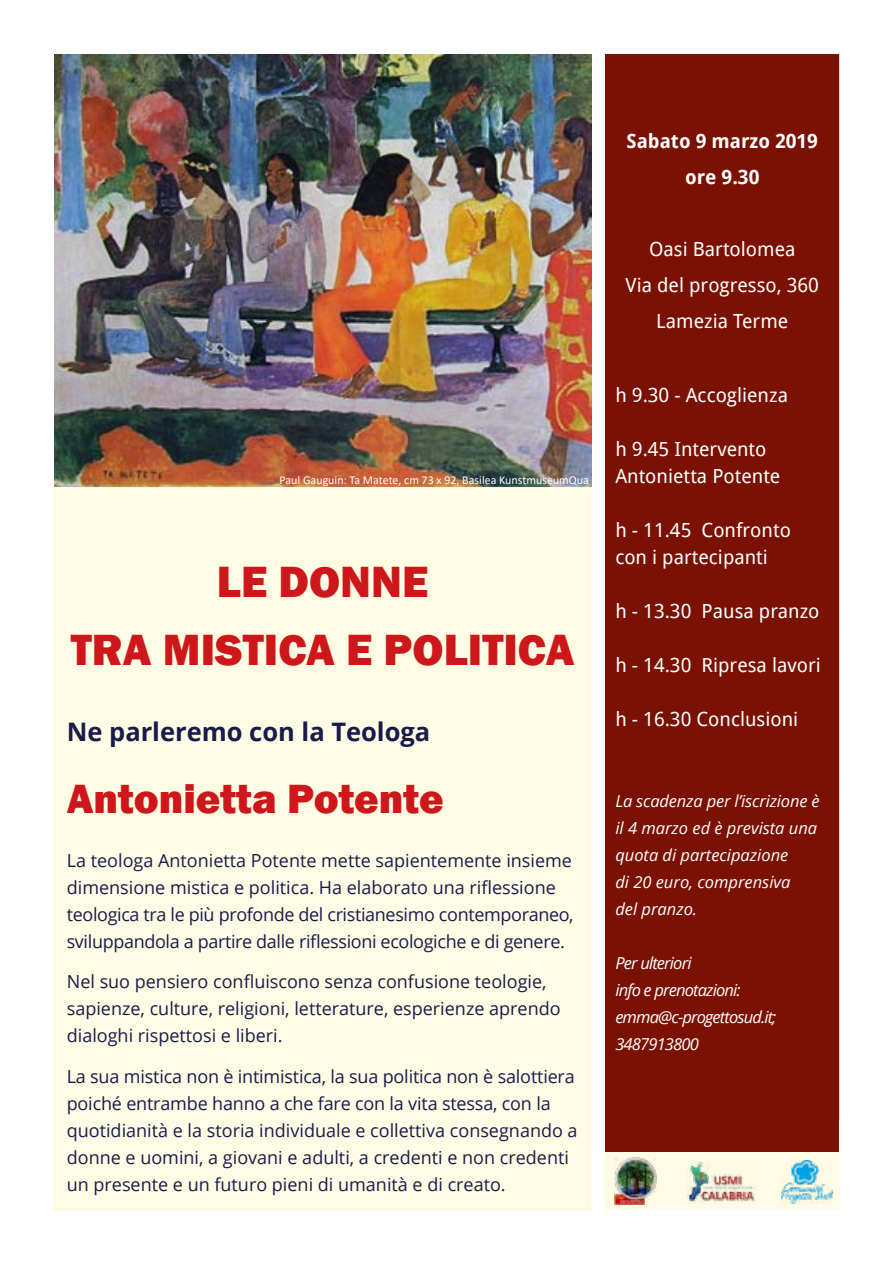
<style>
.page{position:relative;width:893px;height:1263px;background:#fff}
.page>*{position:absolute;margin:0;border:0;box-sizing:border-box;transform-origin:0 0}
.t1{font:800 45px/67.5px "Franklin Gothic";color:#cd171a;text-align:center}
.t2{font:800 42px "Franklin Gothic";color:#cd171a}
.t3{font:700 25.5px "Open Sans";color:#181b4b}
.t4{font:19.5px/36px "Droid Sans";color:#fff}
.t5{font:700 19.5px/36px "Droid Sans";color:#fff;text-align:center}
.t6{font:18px/27px "Open Sans";color:#181b4b}
.t7{font:18px/27px "Open Sans";letter-spacing:-.02em;color:#181b4b}
.t8{font:italic 16.5px/27px "Open Sans";letter-spacing:-.01em;color:#fff}
.t9{font:italic 16.5px/27px "Open Sans";letter-spacing:-.05em;color:#fff}
.t10{font:12px "Calibri";color:#fff}
</style>
<div class="page">
<div style="left:605px;top:54px;width:234px;height:1098px;background:#7b1103"></div>
<div style="left:54px;top:487px;width:537px;height:723px;background:#fffce5;border:1px solid #fffad2"></div>
<img style="left:54px;top:54px;width:537px;height:433px">
<div style="left:605px;top:1152px;width:234px;height:57px;background:#fffce5"></div>
<img style="left:686px;top:1162px;width:69px;height:41px">
<img style="left:615px;top:1158px;width:42px;height:46px">
<img style="left:781px;top:1161px;width:51px;height:42px">
<p class="t10" style="left:280px;top:471px;width:311px">Paul Gauguin: Ta Matete, cm 73 x 92, Basilea KunstmuseumQua</p>
<h1 class="t1" style="left:71px;top:548px;width:505px">LE DONNE<br>TRA MISTICA E POLITICA</h1>
<h3 class="t3" style="left:67px;top:714px;width:365px">Ne parleremo con la Teologa</h3>
<h2 class="t2" style="left:67px;top:772px;width:379px">Antonietta Potente</h2>
<p class="t7" style="left:67px;top:846px;width:508px">La teologa Antonietta Potente mette sapientemente insieme dimensione mistica e politica. Ha elaborato una riflessione teologica tra le più profonde del cristianesimo contemporaneo, sviluppandola a partire dalle riflessioni ecologiche e di genere.</p>
<p class="t6" style="left:67px;top:968px;width:495px">Nel suo pensiero confluiscono senza confusione teologie, sapienze, culture, religioni, letterature, esperienze aprendo dialoghi rispettosi e liberi.</p>
<p class="t6" style="left:67px;top:1062px;width:512px">La sua mistica non è intimistica, la sua politica non è salottiera poiché entrambe hanno a che fare con la vita stessa, con la quotidianità e la storia individuale e collettiva consegnando a donne e uomini, a giovani e adulti, a credenti e non credenti un presente e un futuro pieni di umanità e di creato.</p>
<p class="t5" style="left:626px;top:123px;width:193px">Sabato 9 marzo 2019 ore 9.30</p>
<p class="t4" style="left:626px;top:231px;width:195px;text-align:center">Oasi Bartolomea<br>Via del progresso, 360<br>Lamezia Terme</p>
<p class="t4" style="left:615px;top:377px;width:174px">h 9.30 - Accoglienza</p>
<p class="t4" style="left:615px;top:435px;width:167px;line-height:27px">h 9.45 Intervento<br>Antonietta Potente</p>
<p class="t4" style="left:615px;top:516px;width:177px;line-height:27px">h - 11.45 Confronto con i partecipanti</p>
<p class="t4" style="left:615px;top:593px;width:205px">h - 13.30 Pausa pranzo</p>
<p class="t4" style="left:615px;top:647px;width:207px">h - 14.30 Ripresa lavori</p>
<p class="t4" style="left:615px;top:701px;width:184px">h - 16.30 Conclusioni</p>
<p class="t8" style="left:615px;top:787px;width:206px">La scadenza per l’iscrizione è il 4 marzo ed è prevista una quota di partecipazione<br>di 20 euro, comprensiva<br>del pranzo.</p>
<p class="t9" style="left:615px;top:949px;width:163px">Per ulteriori<br>info e prenotazioni: emma@c-progettosud.it;<br>3487913800</p>
</div>
